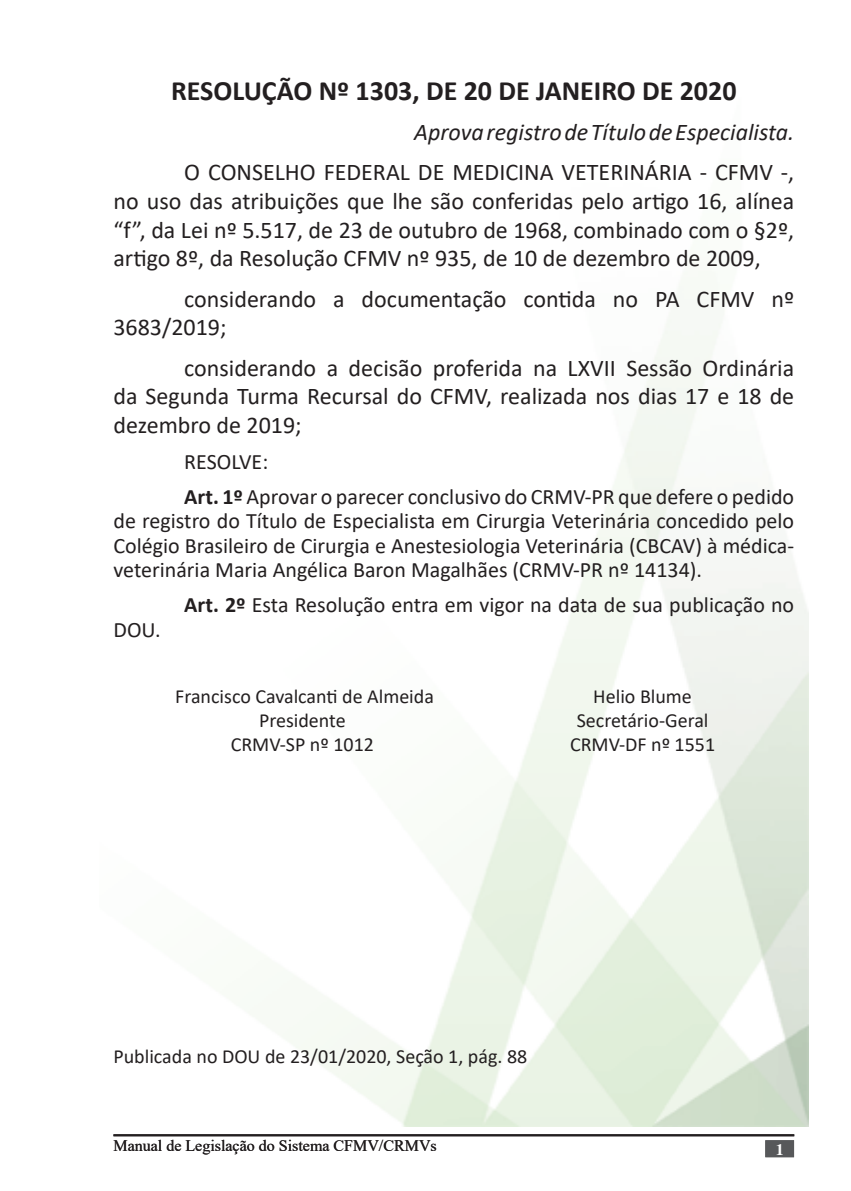
<style>
.page{position:relative;width:851px;height:1191px;background:#fff}
.page>*{position:absolute;margin:0;border:0;box-sizing:border-box;transform-origin:0 0}
.Texto_de_nota_de_rod{font:700 28px "Calibri";color:#231f20}
.Corpo_de_texto{font:24px/28.8px "Calibri";color:#231f20;text-align:justify}
.Texto_de_nota_de_rod-2{font:italic 24px "Calibri";color:#231f20}
.t1{font:22px/24.2px "Calibri";color:#231f20;text-align:justify}
.t2{font:20px "Calibri";color:#231f20}
.t3{font:16px "Times New Roman";color:#231f20}
.Apresentação{font:700 16px "Times";color:#fff}
.s1{font-weight:700}
</style>
<div class="page">
<hr style="left:113px;top:1134px;width:681px;height:2px;background:#231f20">
<div style="left:765px;top:1140px;width:28px;height:17px;background:#57585a;border:2px solid #57585a"></div>
<p class="Texto_de_nota_de_rod" style="left:171px;top:71px;width:567px">RESOLUÇÃO Nº 1303, DE 20 DE JANEIRO DE 2020</p>
<p class="Texto_de_nota_de_rod-2" style="left:414px;top:115px;width:381px">Aprova registro de Título de Especialista.</p>
<p class="Corpo_de_texto" style="left:113px;top:157px;width:682px;text-indent:71px">O CONSELHO FEDERAL DE MEDICINA VETERINÁRIA - CFMV -, no uso das atribuições que lhe são conferidas pelo artigo 16, alínea “f”, da Lei nº 5.517, de 23 de outubro de 1968, combinado com o §2º, artigo 8º, da Resolução CFMV nº 935, de 10 de dezembro de 2009,</p>
<p class="Corpo_de_texto" style="left:113px;top:283px;width:682px;text-indent:71px">considerando a documentação contida no PA CFMV nº<br>3683/2019;</p>
<p class="Corpo_de_texto" style="left:113px;top:352px;width:682px;text-indent:71px">considerando a decisão proferida na LXVII Sessão Ordinária da Segunda Turma Recursal do CFMV, realizada nos dias 17 e 18 de dezembro de 2019;</p>
<p class="t1" style="left:184px;top:449px;width:85px">RESOLVE:</p>
<p class="t1" style="left:113px;top:484px;width:682px;text-indent:71px"><span class="s1">Art. 1º</span> Aprovar o parecer conclusivo do CRMV-PR que defere o pedido de registro do Título de Especialista em Cirurgia Veterinária concedido pelo Colégio Brasileiro de Cirurgia e Anestesiologia Veterinária (CBCAV) à médica&shy;veterinária Maria Angélica Baron Magalhães (CRMV-PR nº 14134).</p>
<p class="t1" style="left:184px;top:592px;width:611px"><span class="s1">Art. 2º</span> Esta Resolução entra em vigor na data de sua publicação no</p>
<p class="t1" style="left:113px;top:616px;width:49px">DOU.</p>
<p class="t2" style="left:175px;top:682px;width:260px">Francisco Cavalcanti de Almeida</p>
<p class="t2" style="left:259px;top:706px;width:88px">Presidente</p>
<p class="t2" style="left:231px;top:730px;width:145px">CRMV-SP nº 1012</p>
<p class="t2" style="left:593px;top:682px;width:100px">Helio Blume</p>
<p class="t2" style="left:576px;top:706px;width:133px">Secretário-Geral</p>
<p class="t2" style="left:570px;top:730px;width:147px">CRMV-DF nº 1551</p>
<p class="t2" style="left:113px;top:1042px;width:415px">Publicada no DOU de 23/01/2020, Seção 1, pág. 88</p>
<p class="t3" style="left:113px;top:1134px;width:325px">Manual de Legislação do Sistema CFMV/CRMVs</p>
<p class="Apresentação" style="left:775px;top:1140px;width:9px">1</p>
</div>
